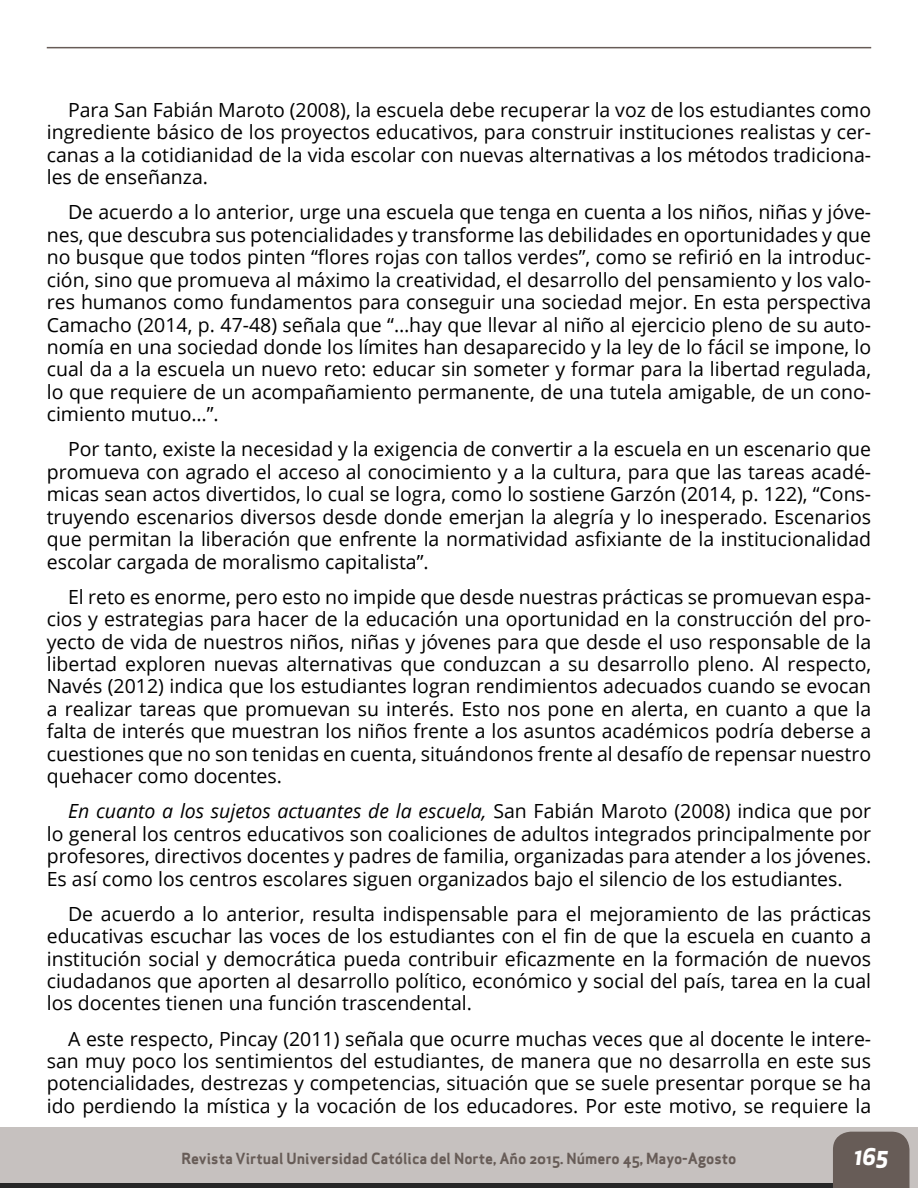
<style>
.page{position:relative;width:918px;height:1188px;background:#fff}
.page>*{position:absolute;margin:0;border:0;box-sizing:border-box;transform-origin:0 0}
.t1{font:italic 700 22.5px "Apex New";color:#fff}
.t2{font:19.5px/22.4px "Open Sans";color:#000;text-align:justify}
.t3{font:15px "Apex Sans Bold ST";color:#675c57}
.s1{font-style:italic}
</style>
<div class="page">
<div style="left:0;top:1128px;width:918px;height:60px;background:#c6c1bf"></div>
<hr style="left:0;top:1184px;width:896px;height:4px;background:#262626">
<div style="left:833px;top:1132px;width:76px;height:56px;background:#675c57"></div>
<hr style="left:47px;top:47px;width:824px;height:1px;background:#675c57">
<p class="t2" style="left:47px;top:98px;width:826px;text-indent:21px">Para San Fabián Maroto (2008), la escuela debe recuperar la voz de los estudiantes como ingrediente básico de los proyectos educativos, para construir instituciones realistas y cer&shy;canas a la cotidianidad de la vida escolar con nuevas alternativas a los métodos tradiciona&shy;les de enseñanza.</p>
<p class="t2" style="left:47px;top:201px;width:826px;text-indent:21px">De acuerdo a lo anterior, urge una escuela que tenga en cuenta a los niños, niñas y jóve&shy;nes, que descubra sus potencialidades y transforme las debilidades en oportunidades y que no busque que todos pinten “flores rojas con tallos verdes”, como se refirió en la introduc&shy;ción, sino que promueva al máximo la creatividad, el desarrollo del pensamiento y los valo&shy;res humanos como fundamentos para conseguir una sociedad mejor. En esta perspectiva Camacho (2014, p. 47-48) señala que “…hay que llevar al niño al ejercicio pleno de su auto&shy;nomía en una sociedad donde los límites han desaparecido y la ley de lo fácil se impone, lo cual da a la escuela un nuevo reto: educar sin someter y formar para la libertad regulada, lo que requiere de un acompañamiento permanente, de una tutela amigable, de un cono&shy;cimiento mutuo…”.</p>
<p class="t2" style="left:47px;top:438px;width:826px;text-indent:21px">Por tanto, existe la necesidad y la exigencia de convertir a la escuela en un escenario que promueva con agrado el acceso al conocimiento y a la cultura, para que las tareas acadé&shy;micas sean actos divertidos, lo cual se logra, como lo sostiene Garzón (2014, p. 122), “Cons&shy;truyendo escenarios diversos desde donde emerjan la alegría y lo inesperado. Escenarios que permitan la liberación que enfrente la normatividad asfixiante de la institucionalidad escolar cargada de moralismo capitalista”.</p>
<p class="t2" style="left:47px;top:585px;width:826px;text-indent:21px">El reto es enorme, pero esto no impide que desde nuestras prácticas se promuevan espa&shy;cios y estrategias para hacer de la educación una oportunidad en la construcción del pro&shy;yecto de vida de nuestros niños, niñas y jóvenes para que desde el uso responsable de la libertad exploren nuevas alternativas que conduzcan a su desarrollo pleno. Al respecto, Navés (2012) indica que los estudiantes logran rendimientos adecuados cuando se evocan a realizar tareas que promuevan su interés. Esto nos pone en alerta, en cuanto a que la falta de interés que muestran los niños frente a los asuntos académicos podría deberse a cuestiones que no son tenidas en cuenta, situándonos frente al desafío de repensar nuestro quehacer como docentes.</p>
<p class="t2" style="left:47px;top:799px;width:826px;text-indent:21px"><span class="s1">En cuanto a los sujetos actuantes de la escuela,</span> San Fabián Maroto (2008) indica que por lo general los centros educativos son coaliciones de adultos integrados principalmente por profesores, directivos docentes y padres de familia, organizadas para atender a los jóvenes.<br>Es así como los centros escolares siguen organizados bajo el silencio de los estudiantes.</p>
<p class="t2" style="left:47px;top:902px;width:826px;text-indent:21px">De acuerdo a lo anterior, resulta indispensable para el mejoramiento de las prácticas educativas escuchar las voces de los estudiantes con el fin de que la escuela en cuanto a institución social y democrática pueda contribuir eficazmente en la formación de nuevos ciudadanos que aporten al desarrollo político, económico y social del país, tarea en la cual los docentes tienen una función trascendental.</p>
<p class="t2" style="left:47px;top:1027px;width:826px;text-indent:21px">A este respecto, Pincay (2011) señala que ocurre muchas veces que al docente le intere&shy;san muy poco los sentimientos del estudiantes, de manera que no desarrolla en este sus potencialidades, destrezas y competencias, situación que se suele presentar porque se ha ido perdiendo la mística y la vocación de los educadores. Por este motivo, se requiere la</p>
<p class="t3" style="left:181px;top:1148px;width:557px">Revista Virtual Universidad Católica del Norte, Año 2015. Número 45, Mayo-Agosto</p>
<p class="t1" style="left:854px;top:1140px;width:36px">165</p>
</div>
